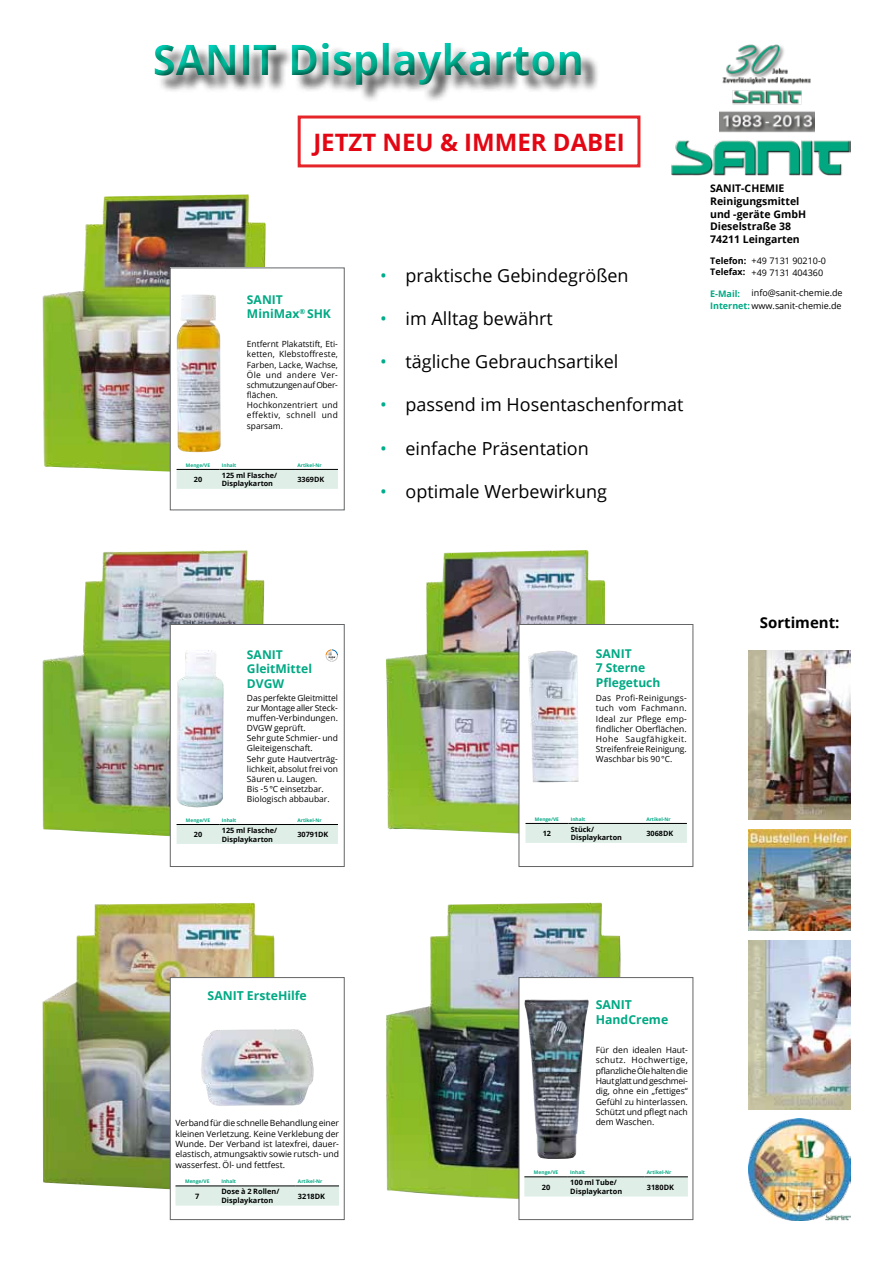
<style>
.page{position:relative;width:893px;height:1263px;background:#fff}
.page>*{position:absolute;margin:0;border:0;box-sizing:border-box;transform-origin:0 0}
.t1{font:700 42px "Open Sans";color:#00ac8b}
.t2{font:700 24px "Open Sans";color:#e30613}
.t3{font:18px "Open Sans";color:#000}
.t4{font:700 15px "Open Sans";color:#000}
.t5{font:700 12.3px/14.7px "Open Sans";color:#00a984}
.t6{font:700 12.15px/14.5px "Open Sans";color:#00a984}
.t7{font:700 10.5px/12.6px "Open Sans";color:#000}
.t8{font:9px/12.5px "Open Sans";color:#000}
.t9{font:700 9px/10.8px "Open Sans";color:#000}
.t10{font:8.55px/10.2px "Open Sans";color:#000;text-align:justify}
.t11{font:700 7.35px/8.9px "Open Sans";color:#000}
.t12{font:700 7.2px/8.7px "Open Sans";color:#000}
.t13{font:700 4.95px "Open Sans";color:#00a984}
.t14{font:700 4.8px "Open Sans";color:#00a984}
.s1{color:#00ac8b}
.s2{font-weight:700;color:#00a984}
</style>
<div class="page">
<div style="left:157px;top:45px;width:442px;height:58px;background:#000;opacity:.75"></div>
<div style="left:146px;top:36px;width:446px;height:60px;background:#646567;opacity:.75"></div>
<img style="left:671px;top:140px;width:179px;height:35px">
<img style="left:720px;top:44px;width:94px;height:89px">
<img style="left:749px;top:650px;width:101px;height:170px">
<img style="left:749px;top:829px;width:101px;height:102px">
<img style="left:749px;top:1119px;width:101px;height:101px">
<img style="left:749px;top:940px;width:101px;height:169px">
<img style="left:43px;top:194px;width:223px;height:280px">
<div style="left:170px;top:268px;width:174px;height:242px;background:#fff"></div>
<img style="left:177px;top:294px;width:44px;height:158px">
<div style="left:177px;top:470px;width:161px;height:19px;background:#dfefe8"></div>
<hr style="left:177px;top:469px;width:42px;height:1px;background:#000">
<hr style="left:219px;top:469px;width:76px;height:1px;background:#000">
<hr style="left:295px;top:469px;width:43px;height:1px;background:#000">
<img style="left:386px;top:550px;width:220px;height:287px">
<div style="left:519px;top:624px;width:174px;height:242px;background:#fff"></div>
<img style="left:529px;top:651px;width:50px;height:131px">
<div style="left:525px;top:824px;width:162px;height:19px;background:#dfefe8"></div>
<hr style="left:525px;top:823px;width:43px;height:1px;background:#000">
<hr style="left:568px;top:823px;width:76px;height:1px;background:#000">
<hr style="left:644px;top:823px;width:43px;height:1px;background:#000">
<div style="left:519px;top:624px;width:174px;height:243px;border:1px solid #646567"></div>
<img style="left:43px;top:550px;width:221px;height:289px">
<div style="left:170px;top:624px;width:174px;height:242px;background:#fff"></div>
<img style="left:177px;top:650px;width:47px;height:157px">
<svg style="left:326px;top:649px;width:12px;height:13px"></svg>
<div style="left:177px;top:825px;width:161px;height:19px;background:#dfefe8"></div>
<hr style="left:177px;top:824px;width:42px;height:1px;background:#000">
<hr style="left:219px;top:824px;width:76px;height:1px;background:#000">
<hr style="left:295px;top:824px;width:43px;height:1px;background:#000">
<div style="left:170px;top:624px;width:174px;height:243px;border:1px solid #646567"></div>
<img style="left:386px;top:903px;width:235px;height:300px">
<div style="left:519px;top:977px;width:174px;height:242px;background:#fff"></div>
<img style="left:524px;top:999px;width:65px;height:160px">
<div style="left:524px;top:1177px;width:164px;height:19px;background:#dfefe8"></div>
<hr style="left:524px;top:1176px;width:44px;height:1px;background:#000">
<hr style="left:568px;top:1176px;width:76px;height:1px;background:#000">
<hr style="left:644px;top:1176px;width:44px;height:1px;background:#000">
<div style="left:519px;top:977px;width:174px;height:243px;border:1px solid #646567"></div>
<img style="left:43px;top:903px;width:232px;height:291px">
<div style="left:170px;top:977px;width:174px;height:242px;background:#fff"></div>
<div style="left:175px;top:1186px;width:164px;height:19px;background:#dfefe8"></div>
<hr style="left:175px;top:1185px;width:44px;height:1px;background:#000">
<hr style="left:219px;top:1185px;width:77px;height:1px;background:#000">
<hr style="left:296px;top:1185px;width:43px;height:1px;background:#000">
<img style="left:201px;top:1029px;width:113px;height:77px">
<div style="left:170px;top:977px;width:174px;height:243px;border:1px solid #646567"></div>
<div style="left:298px;top:116px;width:342px;height:51px;border:3px solid #e52529"></div>
<h1 class="t1" style="left:153px;top:30px;width:433px">SANIT Displaykarton</h1>
<h2 class="t2" style="left:313px;top:125px;width:313px">JETZT NEU &amp; IMMER DABEI</h2>
<h3 class="t6" style="left:247px;top:292px;width:86px">SANIT<br>MiniMax<sup>®</sup> SHK</h3>
<p class="t10" style="left:247px;top:339px;width:93px;text-align:left">Entfernt Plakatstift, Eti&shy;ketten, Klebstoffreste,<br>Farben, Lacke, Wachse,<br>Öle und andere Ver&shy;schmutzungen auf Ober&shy;flächen.<br>Hochkonzentriert und effektiv, schnell und sparsam.</p>
<p class="t14" style="left:186px;top:462px;width:26px">Menge/VE</p>
<p class="t14" style="left:222px;top:462px;width:16px">Inhalt</p>
<p class="t14" style="left:297px;top:462px;width:26px">Artikel-Nr</p>
<p class="t12" style="left:194px;top:475px;width:10px">20</p>
<p class="t12" style="left:222px;top:471px;width:57px">125 ml Flasche/<br>Displaykarton</p>
<p class="t12" style="left:297px;top:475px;width:28px">3369DK</p>
<h3 class="t3" style="left:380px;top:263px;width:250px"><span class="s1">•</span> praktische Gebindegrößen</h3>
<h3 class="t3" style="left:380px;top:306px;width:174px"><span class="s1">•</span> im Alltag bewährt</h3>
<h3 class="t3" style="left:380px;top:349px;width:240px"><span class="s1">•</span> tägliche Gebrauchsartikel</h3>
<h3 class="t3" style="left:380px;top:392px;width:305px"><span class="s1">•</span> passend im Hosentaschenformat</h3>
<h3 class="t3" style="left:380px;top:436px;width:210px"><span class="s1">•</span> einfache Präsentation</h3>
<h3 class="t3" style="left:380px;top:479px;width:228px"><span class="s1">•</span> optimale Werbewirkung</h3>
<p class="t7" style="left:710px;top:182px;width:97px">SANIT-CHEMIE<br>Reinigungsmittel und -geräte GmbH<br>Dieselstraße 38<br>74211 Leingarten</p>
<p class="t9" style="left:710px;top:256px;width:38px">Telefon:<br>Telefax:</p>
<p class="t8" style="left:710px;top:287px;width:133px"><span class="s2">E-Mail:<br>Internet:</span> www.sanit-chemie.de</p>
<p class="t8" style="left:752px;top:254px;width:76px;line-height:12px">+49 7131 90210-0 +49 7131 404360</p>
<p class="t8" style="left:752px;top:287px;width:93px">info@sanit-chemie.de</p>
<h3 class="t4" style="left:760px;top:612px;width:81px">Sortiment:</h3>
<h3 class="t6" style="left:247px;top:647px;width:67px">SANIT<br>GleitMittel<br>DVGW</h3>
<h3 class="t6" style="left:596px;top:646px;width:66px">SANIT<br>7 Sterne<br>Pflegetuch</h3>
<p class="t10" style="left:247px;top:692px;width:93px;text-align:left">Das perfekte Gleitmittel zur Montage aller Steck&shy;muffen-Verbindungen.<br>DVGW geprüft.<br>Sehr gute Schmier- und<br>Gleiteigenschaft.<br>Sehr gute Hautverträg&shy;lichkeit, absolut frei von<br>Säuren u. Laugen.<br>Bis -5 °C einsetzbar.<br>Biologisch abbaubar.</p>
<p class="t10" style="left:596px;top:693px;width:92px">Das Profi-Reinigungs&shy;tuch vom Fachmann.<br>Ideal zur Pflege emp&shy;findlicher Oberflächen.<br>Hohe Saugfähigkeit.<br>Streifenfreie Reinigung.<br>Waschbar bis 90 °C.</p>
<p class="t14" style="left:186px;top:817px;width:26px">Menge/VE</p>
<p class="t14" style="left:222px;top:817px;width:16px">Inhalt</p>
<p class="t14" style="left:297px;top:817px;width:26px">Artikel-Nr</p>
<p class="t12" style="left:194px;top:830px;width:10px">20</p>
<p class="t12" style="left:222px;top:826px;width:57px">125 ml Flasche/<br>Displaykarton</p>
<p class="t12" style="left:297px;top:830px;width:32px">30791DK</p>
<p class="t14" style="left:535px;top:816px;width:26px">Menge/VE</p>
<p class="t14" style="left:571px;top:816px;width:16px">Inhalt</p>
<p class="t14" style="left:646px;top:816px;width:26px">Artikel-Nr</p>
<p class="t12" style="left:543px;top:829px;width:10px">12</p>
<p class="t12" style="left:571px;top:824px;width:53px">Stück/<br>Displaykarton</p>
<p class="t12" style="left:646px;top:829px;width:28px">3068DK</p>
<h3 class="t5" style="left:208px;top:988px;width:101px">SANIT ErsteHilfe</h3>
<p class="t10" style="left:175px;top:1118px;width:165px">Verband für die schnelle Behandlung einer kleinen Verletzung. Keine Verklebung der Wunde. Der Verband ist latexfrei, dauer&shy;elastisch, atmungsaktiv sowie rutsch- und wasserfest. Öl- und fettfest.</p>
<p class="t13" style="left:185px;top:1178px;width:26px">Menge/VE</p>
<p class="t13" style="left:221px;top:1178px;width:16px">Inhalt</p>
<p class="t13" style="left:298px;top:1178px;width:26px">Artikel-Nr</p>
<p class="t11" style="left:195px;top:1191px;width:6px">7</p>
<p class="t11" style="left:221px;top:1187px;width:59px">Dose à 2 Rollen/<br>Displaykarton</p>
<p class="t11" style="left:298px;top:1191px;width:29px">3218DK</p>
<h3 class="t5" style="left:596px;top:997px;width:74px">SANIT<br>HandCreme</h3>
<p class="t10" style="left:596px;top:1044px;width:94px">Für den idealen Haut&shy;schutz. Hochwertige, pflanzliche Öle halten die Haut glatt und geschmei&shy;dig, ohne ein „fettiges“ Gefühl zu hinterlassen.<br>Schützt und pflegt nach dem Waschen.</p>
<p class="t13" style="left:534px;top:1169px;width:26px">Menge/VE</p>
<p class="t13" style="left:570px;top:1169px;width:16px">Inhalt</p>
<p class="t13" style="left:647px;top:1169px;width:26px">Artikel-Nr</p>
<p class="t11" style="left:542px;top:1182px;width:10px">20</p>
<p class="t11" style="left:570px;top:1178px;width:53px">100 ml Tube/<br>Displaykarton</p>
<p class="t11" style="left:647px;top:1182px;width:29px">3180DK</p>
</div>
